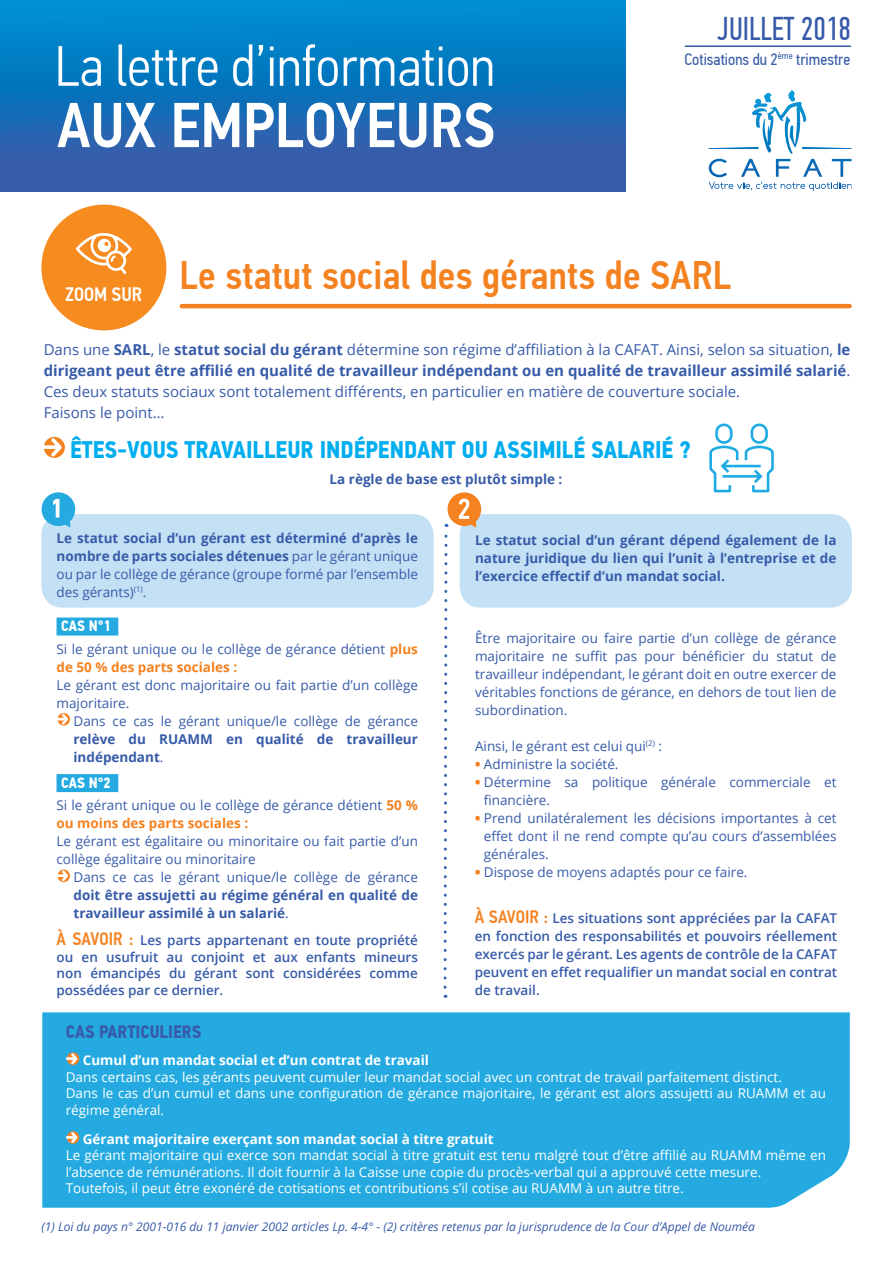
<style>
.page{position:relative;width:893px;height:1263px;background:#fff}
.page>*{position:absolute;margin:0;border:0;box-sizing:border-box;transform-origin:0 0}
.t1{font:500 63.45px "PF Din Text Cond Pro";color:#fff}
.t2{font:300 57px "PF Din Text Cond Pro";color:#fff}
.t3{font:500 39.9px "PF Din Text Cond Pro";letter-spacing:.005em;color:#f58220}
.t4{font:33px "PF Din Text Comp Pro";color:#375ba9}
.t5{font:700 24px "PF Din Text Cond Pro";color:#00aeef}
.t6{font:500 19.5px "PF Din Text Cond Pro";color:#fff}
.t7{font:700 18px "PF Din Text Cond Pro";color:#375ba9}
.t8{font:16.5px "PF Din Text Cond Pro";color:#375ba9}
.t9{font:700 15px/21px "Open Sans";color:#375ba9}
.t10{font:15px "Open Sans";color:#375ba9}
.t11{font:700 15px "PF Din Text Cond Pro";color:#fff}
.t12{font:13.5px/18px "Open Sans";color:#375ba9}
.t13{font:13.5px/16.5px "Open Sans";color:#fff}
.t14{font:700 13.5px/18px "Open Sans";color:#375ba9;text-align:justify}
.t15{font:600 13.5px/18px "Open Sans";color:#375ba9;text-align:justify}
.t16{font:700 13.5px "Open Sans";color:#fff}
.t17{font:italic 12px "Open Sans";color:#375ba9}
.s1{font-weight:400}
.s2{font-weight:700}
.s3{color:#24aae1}
.s4{font-weight:700;color:#f58220}
.s5{font-family:"PF Din Text Cond Pro";font-weight:500;font-size:18px;color:#f58220}
.s6{font-weight:800;color:#f58220}
</style>
<div class="page">
<div style="left:460px;top:514px;width:392px;height:94px;background:#c3e0f4;border-radius:21px"></div>
<div style="left:41px;top:514px;width:393px;height:94px;background:#c3e0f4;border-radius:21px"></div>
<svg style="left:0;top:0;width:625px;height:191px;background:#1571ba"></svg>
<svg style="left:709px;top:90px;width:142px;height:101px"></svg>
<hr style="left:685px;top:45px;width:165px;height:2px;background:#375ba9">
<hr style="left:182px;top:304px;width:668px;height:4px;background:#f58220">
<div style="left:41px;top:205px;width:125px;height:125px;background:#f68b1f;border-radius:50%"></div>
<svg style="left:76px;top:233px;width:56px;height:41px"></svg>
<div style="left:42px;top:1012px;width:808px;height:196px;background:#24aae1"></div>
<svg style="left:41px;top:492px;width:35px;height:36px"></svg>
<svg style="left:443px;top:492px;width:40px;height:506px"></svg>
<svg style="left:67px;top:1051px;width:13px;height:15px"></svg>
<svg style="left:67px;top:1129px;width:13px;height:16px"></svg>
<div style="left:44px;top:437px;width:21px;height:21px;background:#f58220;border-radius:50%"></div>
<svg style="left:48px;top:436px;width:17px;height:22px"></svg>
<svg style="left:44px;top:445px;width:13px;height:4px"></svg>
<svg style="left:709px;top:423px;width:65px;height:70px"></svg>
<div style="left:57px;top:617px;width:61px;height:18px;background:#24aae1"></div>
<div style="left:57px;top:774px;width:61px;height:18px;background:#24aae1"></div>
<svg style="left:58px;top:713px;width:12px;height:13px"></svg>
<svg style="left:58px;top:869px;width:12px;height:14px"></svg>
<p class="t2" style="left:55px;top:34px;width:442px">La lettre d’information</p>
<p class="t1" style="left:57px;top:87px;width:440px">AUX EMPLOYEURS</p>
<p class="t4" style="left:717px;top:10px;width:135px">JUILLET 2018</p>
<p class="t8" style="left:684px;top:50px;width:167px">Cotisations du 2<sup>ème</sup> trimestre</p>
<p class="t6" style="left:66px;top:282px;width:78px">ZOOM SUR</p>
<p class="t3" style="left:180px;top:251px;width:553px">Le statut social des gérants de SARL</p>
<p class="t9" style="left:44px;top:339px;width:808px"><span class="s1">Dans une</span> SARL<span class="s1">, le</span> statut social du gérant <span class="s1">détermine son régime d’affiliation à la CAFAT. Ainsi, selon sa situation,</span> le dirigeant peut être affilié en qualité de travailleur indépendant ou en qualité de travailleur assimilé salarié<span class="s1">.</span></p>
<p class="t10" style="left:44px;top:381px;width:698px">Ces deux statuts sociaux sont totalement différents, en particulier en matière de couverture sociale.</p>
<p class="t10" style="left:44px;top:402px;width:122px">Faisons le point…</p>
<p class="t5" style="left:70px;top:435px;width:622px">ÊTES-VOUS TRAVAILLEUR INDÉPENDANT OU ASSIMILÉ SALARIÉ ?</p>
<p class="t14" style="left:330px;top:470px;width:234px">La règle de base est plutôt simple :</p>
<p class="t12" style="left:57px;top:529px;width:363px;text-align:justify"><span class="s2">Le statut social d’un gérant est déterminé d’après le nombre de parts sociales détenues</span> par le gérant unique ou par le collège de gérance (groupe formé par l’ensemble des gérants)<sup>(1)</sup>.</p>
<p class="t11" style="left:61px;top:617px;width:59px">CAS N°1<span class="s3">E</span></p>
<p class="t12" style="left:57px;top:639px;width:363px">Si le gérant unique ou le collège de gérance détient <span class="s4">plus de 50 % des parts sociales :</span></p>
<p class="t12" style="left:57px;top:675px;width:363px">Le gérant est donc majoritaire ou fait partie d’un collège majoritaire.</p>
<p class="t14" style="left:74px;top:711px;width:346px"><span class="s1">Dans ce cas le gérant unique/le collège de gérance </span>relève du RUAMM en qualité de travailleur indépendant<span class="s1">.</span></p>
<p class="t11" style="left:61px;top:773px;width:59px">CAS N°2<span class="s3">E</span></p>
<p class="t12" style="left:57px;top:796px;width:363px">Si le gérant unique ou le collège de gérance détient <span class="s4">50 % ou moins des parts sociales :</span></p>
<p class="t12" style="left:57px;top:832px;width:363px">Le gérant est égalitaire ou minoritaire ou fait partie d’un collège égalitaire ou minoritaire</p>
<p class="t14" style="left:74px;top:868px;width:346px"><span class="s1">Dans ce cas le gérant unique/le collège de gérance </span>doit être assujetti au régime général en qualité de travailleur assimilé à un salarié<span class="s1">.</span></p>
<p class="t15" style="left:57px;top:932px;width:363px;line-height:16.5px"><span class="s5">À SAVOIR :</span> Les parts appartenant en toute propriété ou en usufruit au conjoint et aux enfants mineurs non émancipés du gérant sont considérées comme possédées par ce dernier.</p>
<p class="t7" style="left:66px;top:1020px;width:137px">CAS PARTICULIERS</p>
<p class="t14" style="left:475px;top:531px;width:363px">Le statut social d’un gérant dépend également de la nature juridique du lien qui l’unit à l’entreprise et de l’exercice effectif d’un mandat social.</p>
<p class="t12" style="left:475px;top:628px;width:363px;text-align:justify">Être majoritaire ou faire partie d’un collège de gérance majoritaire ne suffit pas pour bénéficier du statut de travailleur indépendant, le gérant doit en outre exercer de véritables fonctions de gérance, en dehors de tout lien de subordination.</p>
<p class="t12" style="left:475px;top:736px;width:189px">Ainsi, le gérant est celui qui<sup>(2)</sup> :</p>
<p class="t12" style="left:475px;top:754px;width:145px"><span class="s6">•</span> Administre la société.</p>
<p class="t12" style="left:484px;top:772px;width:354px;text-indent:-9px"><span class="s6">•</span> Détermine sa politique générale commerciale et financière.</p>
<p class="t12" style="left:484px;top:808px;width:354px;text-align:justify;text-indent:-9px"><span class="s6">•</span> Prend unilatéralement les décisions importantes à cet effet dont il ne rend compte qu’au cours d’assemblées générales.</p>
<p class="t12" style="left:475px;top:862px;width:274px"><span class="s6">•</span> Dispose de moyens adaptés pour ce faire.</p>
<p class="t15" style="left:475px;top:909px;width:364px"><span class="s5">À SAVOIR :</span> Les situations sont appréciées par la CAFAT en fonction des responsabilités et pouvoirs réellement exercés par le gérant. Les agents de contrôle de la CAFAT peuvent en effet requalifier un mandat social en contrat de travail.</p>
<p class="t16" style="left:83px;top:1050px;width:348px">Cumul d’un mandat social et d’un contrat de travail</p>
<p class="t13" style="left:66px;top:1068px;width:718px">Dans certains cas, les gérants peuvent cumuler leur mandat social avec un contrat de travail parfaitement distinct.</p>
<p class="t13" style="left:66px;top:1084px;width:762px">Dans le cas d’un cumul et dans une configuration de gérance majoritaire, le gérant est alors assujetti au RUAMM et au régime général.</p>
<p class="t16" style="left:83px;top:1129px;width:412px">Gérant majoritaire exerçant son mandat social à titre gratuit</p>
<p class="t13" style="left:66px;top:1147px;width:762px">Le gérant majoritaire qui exerce son mandat social à titre gratuit est tenu malgré tout d’être affilié au RUAMM même en l’absence de rémunérations. Il doit fournir à la Caisse une copie du procès-verbal qui a approuvé cette mesure.</p>
<p class="t13" style="left:66px;top:1180px;width:619px">Toutefois, il peut être exonéré de cotisations et contributions s’il cotise au RUAMM à un autre titre.</p>
<p class="t17" style="left:41px;top:1218px;width:715px">(1) Loi du pays n° 2001-016 du 11 janvier 2002 articles Lp. 4-4° - (2) critères retenus par la jurisprudence de la Cour d’Appel de Nouméa</p>
</div>
